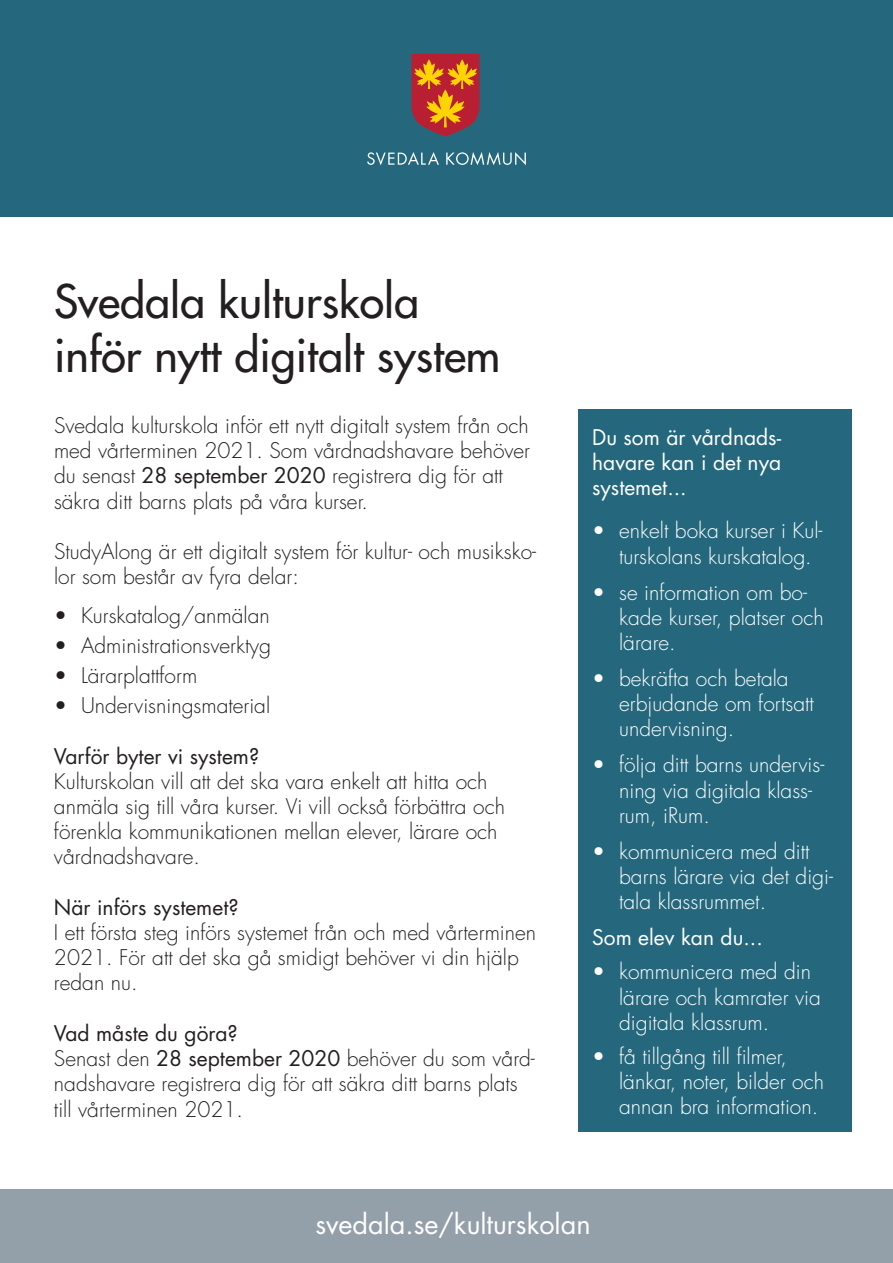
<style>
.page{position:relative;width:893px;height:1263px;background:#fff}
.page>*{position:absolute;margin:0;border:0;box-sizing:border-box;transform-origin:0 0}
.t1{font:500 45px "Futura Std";color:#231f20}
.t2{font:27px "Futura Std";color:#fff}
.t3{font:300 21px/25.2px "Futura Std";color:#231f20}
.t4{font:300 21px/25.2px "Futura Std";color:#fff}
.t5{font:21px "Futura Std";color:#fff}
.t6{font:21px "Futura Std";color:#231f20}
.s1{font-weight:400}
</style>
<div class="page">
<div style="left:0;top:0;width:893px;height:217px;background:#25687d"></div>
<svg style="left:367px;top:152px;width:72px;height:13px"></svg>
<svg style="left:446px;top:152px;width:80px;height:13px"></svg>
<svg style="left:411px;top:54px;width:68px;height:83px;background:#b9532f"></svg>
<div style="left:578px;top:409px;width:274px;height:723px;background:#25687d"></div>
<div style="left:0;top:1189px;width:893px;height:74px;background:#94a0a9"></div>
<p class="t1" style="left:54px;top:273px;width:367px">Svedala kulturskola</p>
<p class="t1" style="left:54px;top:327px;width:448px">inför nytt digitalt system</p>
<p class="t3" style="left:54px;top:413px;width:478px">Svedala kulturskola inför ett nytt digitalt system från och med vårterminen 2021. Som vårdnadshavare behöver du senast <span class="s1">28 september 2020</span> registrera dig för att säkra ditt barns plats på våra kurser.</p>
<p class="t3" style="left:54px;top:539px;width:484px">StudyAlong är ett digitalt system för kultur- och musiksko&shy;lor som består av fyra delar:</p>
<p class="t3" style="left:54px;top:604px;width:217px">• Kurskatalog/anmälan</p>
<p class="t3" style="left:54px;top:634px;width:218px">• Administrationsverktyg</p>
<p class="t3" style="left:54px;top:664px;width:145px">• Lärarplattform</p>
<p class="t3" style="left:54px;top:694px;width:218px">• Undervisningsmaterial</p>
<p class="t6" style="left:54px;top:742px;width:207px">Varför byter vi system?</p>
<p class="t3" style="left:54px;top:769px;width:453px">Kulturskolan vill att det ska vara enkelt att hitta och anmäla sig till våra kurser. Vi vill också förbättra och förenkla kommunikationen mellan elever, lärare och vårdnadshavare.</p>
<p class="t6" style="left:54px;top:894px;width:186px">När införs systemet?</p>
<p class="t3" style="left:54px;top:920px;width:484px">I ett första steg införs systemet från och med vårterminen<br>2021. För att det ska gå smidigt behöver vi din hjälp redan nu.</p>
<p class="t6" style="left:54px;top:1020px;width:185px">Vad måste du göra?</p>
<p class="t3" style="left:54px;top:1046px;width:482px">Senast den <span class="s1">28 september 2020</span> behöver du som vård&shy;nadshavare registrera dig för att säkra ditt barns plats till vårterminen 2021.</p>
<p class="t5" style="left:592px;top:424px;width:190px">Du som är vårdnads-</p>
<p class="t5" style="left:592px;top:449px;width:191px">havare kan i det nya</p>
<p class="t5" style="left:592px;top:474px;width:96px">systemet...</p>
<p class="t4" style="left:619px;top:519px;width:205px;text-indent:-27px">• enkelt boka kurser i Kul&shy;turskolans kurskatalog.</p>
<p class="t4" style="left:619px;top:580px;width:206px;text-indent:-27px">• se information om bo&shy;kade kurser, platser och lärare.</p>
<p class="t4" style="left:619px;top:666px;width:196px;text-indent:-27px">• bekräfta och betala erbjudande om fortsatt undervisning.</p>
<p class="t4" style="left:619px;top:753px;width:207px;text-indent:-27px">• följa ditt barns undervis&shy;ning via digitala klass&shy;rum, iRum.</p>
<p class="t4" style="left:619px;top:839px;width:215px;text-indent:-27px">• kommunicera med ditt barns lärare via det digi&shy;tala klassrummet.</p>
<p class="t5" style="left:592px;top:924px;width:172px">Som elev kan du...</p>
<p class="t4" style="left:619px;top:960px;width:203px;text-indent:-27px">• kommunicera med din lärare och kamrater via digitala klassrum.</p>
<p class="t4" style="left:619px;top:1044px;width:206px;text-indent:-27px">• få tillgång till filmer, länkar, noter, bilder och annan bra information.</p>
<p class="t2" style="left:315px;top:1206px;width:277px">svedala.se/kulturskolan</p>
</div>
